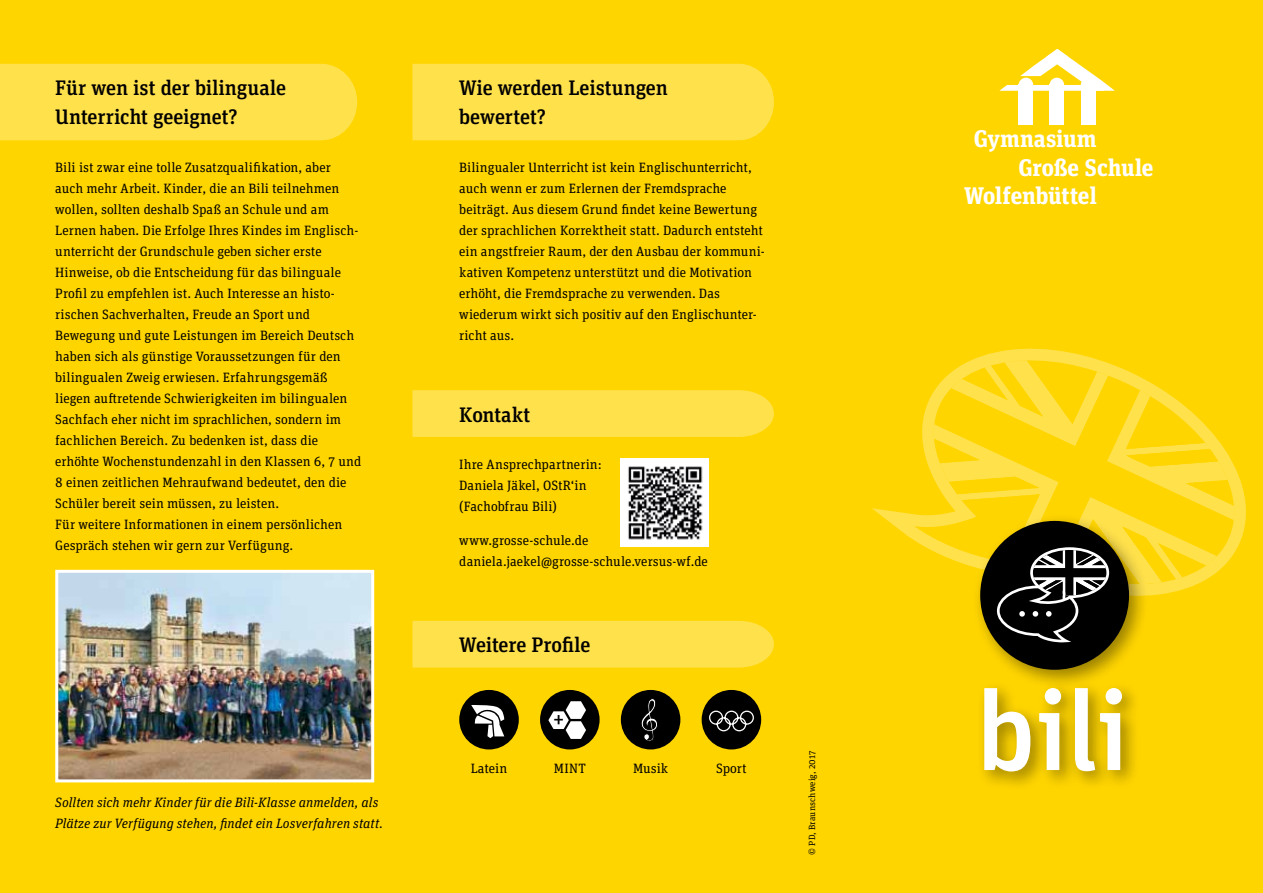
<style>
.page{position:relative;width:1263px;height:893px;background:#ffd500}
.page>*{position:absolute;margin:0;border:0;box-sizing:border-box;transform-origin:0 0}
.t1{font:500 112.5px "Unit Pro";color:#fff}
.t2{font:700 24px "Unit Slab Pro";letter-spacing:-.01em;color:#fff}
.t3{font:21.6px "Unit Pro";color:#000}
.t4{font:500 21px/28.5px "Unit Slab Pro";letter-spacing:-.005em;color:#000}
.t5{font:13.5px/21px "Unit Slab Pro";letter-spacing:.005em;color:#000}
.t6{font:italic 13.5px/21px "Unit Slab Pro";letter-spacing:.01em;color:#000}
.t7{font:9px "Unit Slab Pro";letter-spacing:.02em;color:#000}
</style>
<div class="page">
<div style="left:412px;top:621px;width:362px;height:47px;background:#ffe14c"></div>
<div style="left:412px;top:390px;width:362px;height:47px;background:#ffe14c"></div>
<div style="left:412px;top:64px;width:362px;height:76px;background:#ffe14c"></div>
<div style="left:0;top:64px;width:357px;height:76px;background:#ffe14c"></div>
<div style="left:459px;top:690px;width:60px;height:59px;background:#000;border-radius:50%"></div>
<svg style="left:471px;top:705px;width:33px;height:33px"></svg>
<div style="left:702px;top:690px;width:59px;height:59px;background:#000;border-radius:50%"></div>
<svg style="left:709px;top:710px;width:45px;height:22px"></svg>
<div style="left:621px;top:690px;width:59px;height:59px;background:#000;border-radius:50%"></div>
<svg style="left:641px;top:698px;width:17px;height:43px"></svg>
<div style="left:976px;top:680px;width:165px;height:111px;background:#000;opacity:.4"></div>
<div style="left:1049px;top:85px;width:15px;height:40px;background:#fff"></div>
<div style="left:1019px;top:85px;width:14px;height:40px;background:#fff"></div>
<svg style="left:999px;top:49px;width:116px;height:42px"></svg>
<div style="left:1081px;top:85px;width:14px;height:40px;background:#fff"></div>
<svg style="left:872px;top:348px;width:374px;height:205px"></svg>
<div style="left:972px;top:513px;width:177px;height:177px;background:#000;opacity:.4"></div>
<div style="left:980px;top:521px;width:149px;height:149px;background:#000;border-radius:50%"></div>
<svg style="left:914px;top:360px;width:320px;height:282px"></svg>
<div style="left:540px;top:690px;width:60px;height:59px;background:#000;border-radius:50%"></div>
<svg style="left:548px;top:701px;width:38px;height:38px"></svg>
<img style="left:621px;top:458px;width:88px;height:88px">
<img style="left:55px;top:569px;width:320px;height:214px">
<h3 class="t4" style="left:55px;top:73px;width:232px">Für wen ist der bilinguale<br>Unterricht geeignet?</h3>
<p class="t5" style="left:55px;top:157px;width:308px">Bili ist zwar eine tolle Zusatzqualifikation, aber auch mehr Arbeit. Kinder, die an Bili teilnehmen wollen, sollten deshalb Spaß an Schule und am Lernen haben. Die Erfolge Ihres Kindes im Englisch&shy;unterricht der Grundschule geben sicher erste Hinweise, ob die Entscheidung für das bilinguale Profil zu empfehlen ist. Auch Interesse an histo&shy;rischen Sachverhalten, Freude an Sport und Bewegung und gute Leistungen im Bereich Deutsch haben sich als günstige Voraussetzungen für den bilingualen Zweig erwiesen. Erfahrungsgemäß liegen auftretende Schwierigkeiten im bilingualen Sachfach eher nicht im sprachlichen, sondern im fachlichen Bereich. Zu bedenken ist, dass die erhöhte Wochenstundenzahl in den Klassen 6, 7 und 8 einen zeitlichen Mehraufwand bedeutet, den die Schüler bereit sein müssen, zu leisten.<br>Für weitere Informationen in einem persönlichen Gespräch stehen wir gern zur Verfügung.</p>
<p class="t6" style="left:55px;top:791px;width:329px">Sollten sich mehr Kinder für die Bili-Klasse anmelden, als<br>Plätze zur Verfügung stehen, findet ein Losverfahren statt.</p>
<h3 class="t4" style="left:459px;top:73px;width:210px">Wie werden Leistungen bewertet?</h3>
<p class="t5" style="left:459px;top:157px;width:307px">Bilingualer Unterricht ist kein Englischunterricht, auch wenn er zum Erlernen der Fremdsprache beiträgt. Aus diesem Grund findet keine Bewertung der sprachlichen Korrektheit statt. Dadurch entsteht ein angstfreier Raum, der den Ausbau der kommuni&shy;kativen Kompetenz unterstützt und die Motivation erhöht, die Fremdsprache zu verwenden. Das wiederum wirkt sich positiv auf den Englischunter&shy;richt aus.</p>
<h3 class="t4" style="left:459px;top:399px;width:73px">Kontakt</h3>
<p class="t5" style="left:459px;top:453px;width:144px">Ihre Ansprechpartnerin:<br>Daniela Jäkel, OStR‘in (Fachobfrau Bili)</p>
<p class="t5" style="left:459px;top:530px;width:250px">www.grosse-schule.de daniela.jaekel@grosse-schule.versus-wf.de</p>
<h3 class="t4" style="left:459px;top:630px;width:133px">Weitere Profile</h3>
<h3 class="t3" style="left:553px;top:705px;width:13px">+</h3>
<p class="t5" style="left:471px;top:757px;width:38px">Latein</p>
<p class="t5" style="left:633px;top:757px;width:37px">Musik</p>
<p class="t5" style="left:716px;top:757px;width:32px">Sport</p>
<p class="t5" style="left:554px;top:757px;width:33px">MINT</p>
<p class="t7" style="left:806px;top:855px;width:106px;rotate:-90deg">© PD, Braunschweig, 2017</p>
<h2 class="t2" style="left:974px;top:121px;width:124px">Gymnasium</h2>
<h2 class="t2" style="left:1018px;top:150px;width:137px">Große Schule</h2>
<h2 class="t2" style="left:964px;top:178px;width:134px">Wolfenbüttel</h2>
<h1 class="t1" style="left:976px;top:659px;width:155px">bili</h1>
</div>
